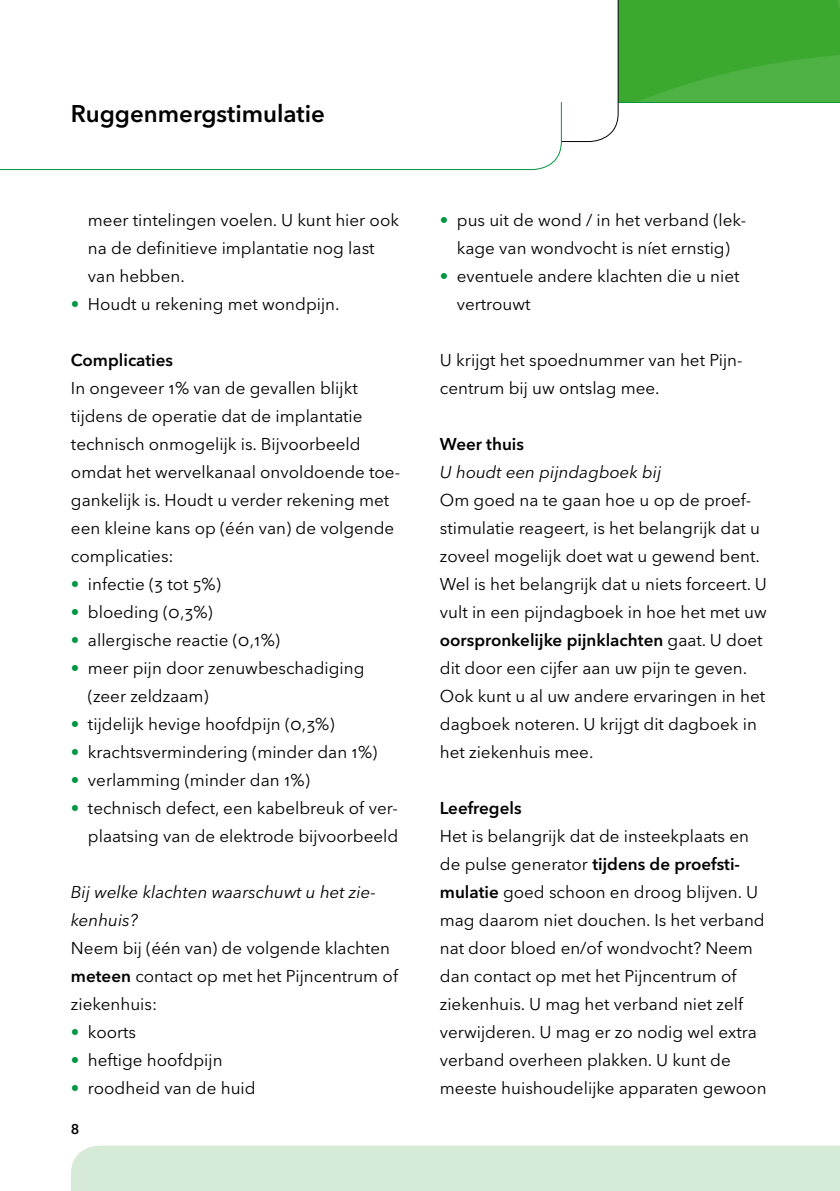
<style>
.page{position:relative;width:840px;height:1191px;background:#fff}
.page>*{position:absolute;margin:0;border:0;box-sizing:border-box;transform-origin:0 0}
.t1{font:600 24px "Avenir Next LT Pro";color:#000}
.t2{font:17px/28px "Avenir Next LT Pro";color:#000}
.t3{font:italic 17px/28px "Avenir Next LT Pro";color:#000}
.t4{font:600 17px "Avenir Next LT Pro";color:#000}
.t5{font:600 14px "Avenir Next LT Pro";color:#000}
.s1{color:#00963f}
.s2{font-weight:600}
</style>
<div class="page">
<svg style="left:0;top:0;width:839px;height:171px"></svg>
<div style="left:71px;top:1145px;width:768px;height:46px;background:#d6ead8"></div>
<h1 class="t1" style="left:71px;top:99px;width:255px">Ruggenmergstimulatie</h1>
<p class="t2" style="left:88px;top:206px;width:312px">meer tintelingen voelen. U kunt hier ook na de definitieve implantatie nog last van hebben.</p>
<p class="t2" style="left:71px;top:290px;width:270px"><span class="s1">•</span> Houdt u rekening met wondpijn.</p>
<p class="t4" style="left:71px;top:350px;width:104px">Complicaties</p>
<p class="t2" style="left:71px;top:374px;width:330px">In ongeveer 1% van de gevallen blijkt tijdens de operatie dat de implantatie technisch onmogelijk is. Bijvoorbeeld omdat het wervelkanaal onvoldoende toe&shy;gankelijk is. Houdt u verder rekening met een kleine kans op (één van) de volgende complicaties:</p>
<p class="t2" style="left:71px;top:570px;width:151px"><span class="s1">•</span> infectie (3 tot 5%)</p>
<p class="t2" style="left:71px;top:598px;width:143px"><span class="s1">•</span> bloeding (0,3%)</p>
<p class="t2" style="left:71px;top:626px;width:210px"><span class="s1">•</span> allergische reactie (0,1%)</p>
<p class="t2" style="left:88px;top:654px;width:278px;text-indent:-17px"><span class="s1">•</span> meer pijn door zenuwbeschadiging (zeer zeldzaam)</p>
<p class="t2" style="left:71px;top:710px;width:265px"><span class="s1">•</span> tijdelijk hevige hoofdpijn (0,3%)</p>
<p class="t2" style="left:71px;top:738px;width:308px"><span class="s1">•</span> krachtsvermindering (minder dan 1%)</p>
<p class="t2" style="left:71px;top:766px;width:240px"><span class="s1">•</span> verlamming (minder dan 1%)</p>
<p class="t2" style="left:71px;top:794px;width:329px;text-align:right"><span class="s1">•</span> technisch defect, een kabelbreuk of ver&shy;plaatsing van de elektrode bijvoorbeeld</p>
<p class="t3" style="left:71px;top:878px;width:306px">Bij welke klachten waarschuwt u het zie&shy;kenhuis?</p>
<p class="t2" style="left:71px;top:934px;width:328px">Neem bij (één van) de volgende klachten <span class="s2">meteen</span> contact op met het Pijncentrum of ziekenhuis:</p>
<p class="t2" style="left:71px;top:1018px;width:66px"><span class="s1">•</span> koorts</p>
<p class="t2" style="left:71px;top:1046px;width:153px"><span class="s1">•</span> heftige hoofdpijn</p>
<p class="t2" style="left:71px;top:1074px;width:186px"><span class="s1">•</span> roodheid van de huid</p>
<p class="t5" style="left:71px;top:1120px;width:10px">8</p>
<p class="t2" style="left:439px;top:206px;width:308px;text-align:center"><span class="s1">•</span> pus uit de wond / in het verband (lek&shy;kage van wondvocht is níet ernstig)</p>
<p class="t2" style="left:456px;top:262px;width:284px;text-indent:-17px"><span class="s1">•</span> eventuele andere klachten die u niet vertrouwt</p>
<p class="t2" style="left:439px;top:346px;width:304px">U krijgt het spoednummer van het Pijn&shy;centrum bij uw ontslag mee.</p>
<p class="t4" style="left:439px;top:434px;width:86px">Weer thuis</p>
<p class="t3" style="left:439px;top:458px;width:223px">U houdt een pijndagboek bij</p>
<p class="t2" style="left:439px;top:486px;width:328px">Om goed na te gaan hoe u op de proef&shy;stimulatie reageert, is het belangrijk dat u zoveel mogelijk doet wat u gewend bent.<br>Wel is het belangrijk dat u niets forceert. U vult in een pijndagboek in hoe het met uw <span class="s2">oorspronkelijke pijnklachten</span> gaat. U doet dit door een cijfer aan uw pijn te geven.<br>Ook kunt u al uw andere ervaringen in het dagboek noteren. U krijgt dit dagboek in het ziekenhuis mee.</p>
<p class="t4" style="left:439px;top:798px;width:83px">Leefregels</p>
<p class="t2" style="left:439px;top:822px;width:328px">Het is belangrijk dat de insteekplaats en de pulse generator <span class="s2">tijdens de proefsti&shy;mulatie</span> goed schoon en droog blijven. U mag daarom niet douchen. Is het verband nat door bloed en/of wondvocht? Neem dan contact op met het Pijncentrum of ziekenhuis. U mag het verband niet zelf verwijderen. U mag er zo nodig wel extra verband overheen plakken. U kunt de meeste huishoudelijke apparaten gewoon</p>
</div>
